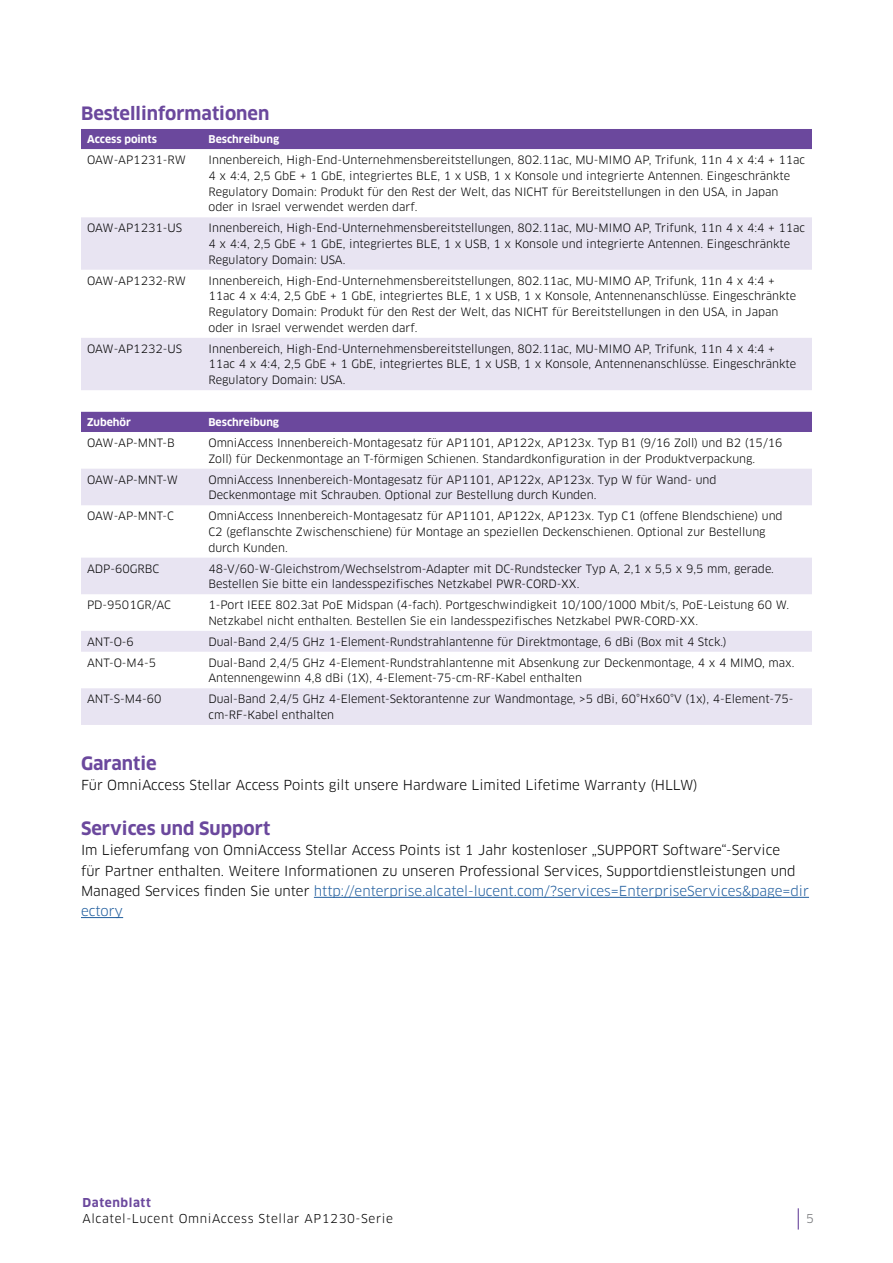
<style>
.page{position:relative;width:893px;height:1263px;background:#fff}
.page>*{position:absolute;margin:0;border:0;box-sizing:border-box;transform-origin:0 0}
.t1{font:700 18px "Clan OT";color:#6b489d}
.t2{font:13.5px/20.2px "Clan OT";color:#000}
.t3{font:12px "Clan OT";letter-spacing:.05em;color:#000}
.t4{font:700 12px "Clan OT";letter-spacing:.05em;color:#6b489d}
.t5{font:12px "Clan OT";color:#6d6e71}
.t6{font:11.25px/15.8px "Clan OT";color:#000}
.t7{font:700 10.5px "Clan OT";color:#fff}
.s1{color:#215e9e}
</style>
<div class="page">
<svg style="left:798px;top:1208px;width:1px;height:21px"></svg>
<hr style="left:314px;top:897px;width:495px;height:1px;background:#215e9e">
<hr style="left:81px;top:917px;width:42px;height:1px;background:#215e9e">
<div style="left:81px;top:129px;width:731px;height:20px;background:#6b489d"></div>
<svg style="left:81px;top:149px;width:731px;height:1px"></svg>
<svg style="left:81px;top:217px;width:731px;height:173px;fill:#e8e4f2"></svg>
<div style="left:81px;top:412px;width:731px;height:20px;background:#6b489d"></div>
<svg style="left:81px;top:469px;width:731px;height:256px;fill:#e9e5f2"></svg>
<h1 class="t1" style="left:81px;top:103px;width:190px">Bestellinformationen</h1>
<p class="t7" style="left:87px;top:133px;width:72px">Access points</p>
<p class="t7" style="left:208px;top:133px;width:72px">Beschreibung</p>
<p class="t6" style="left:87px;top:152px;width:100px">OAW-AP1231-RW</p>
<p class="t6" style="left:208px;top:152px;width:598px">Innenbereich, High-End-Unternehmensbereitstellungen, 802.11ac, MU-MIMO AP, Trifunk, 11n 4 x 4:4 + 11ac 4 x 4:4, 2,5 GbE + 1 GbE, integriertes BLE, 1 x USB, 1 x Konsole und integrierte Antennen. Eingeschränkte Regulatory Domain: Produkt für den Rest der Welt, das NICHT für Bereitstellungen in den USA, in Japan oder in Israel verwendet werden darf.</p>
<p class="t6" style="left:87px;top:220px;width:97px">OAW-AP1231-US</p>
<p class="t6" style="left:208px;top:220px;width:598px">Innenbereich, High-End-Unternehmensbereitstellungen, 802.11ac, MU-MIMO AP, Trifunk, 11n 4 x 4:4 + 11ac<br>4 x 4:4, 2,5 GbE + 1 GbE, integriertes BLE, 1 x USB, 1 x Konsole und integrierte Antennen. Eingeschränkte<br>Regulatory Domain: USA.</p>
<p class="t6" style="left:87px;top:273px;width:100px">OAW-AP1232-RW</p>
<p class="t6" style="left:208px;top:273px;width:589px">Innenbereich, High-End-Unternehmensbereitstellungen, 802.11ac, MU-MIMO AP, Trifunk, 11n 4 x 4:4 + 11ac 4 x 4:4, 2,5 GbE + 1 GbE, integriertes BLE, 1 x USB, 1 x Konsole, Antennenanschlüsse. Eingeschränkte Regulatory Domain: Produkt für den Rest der Welt, das NICHT für Bereitstellungen in den USA, in Japan oder in Israel verwendet werden darf.</p>
<p class="t6" style="left:87px;top:341px;width:97px">OAW-AP1232-US</p>
<p class="t6" style="left:208px;top:341px;width:589px">Innenbereich, High-End-Unternehmensbereitstellungen, 802.11ac, MU-MIMO AP, Trifunk, 11n 4 x 4:4 +<br>11ac 4 x 4:4, 2,5 GbE + 1 GbE, integriertes BLE, 1 x USB, 1 x Konsole, Antennenanschlüsse. Eingeschränkte<br>Regulatory Domain: USA.</p>
<p class="t7" style="left:87px;top:416px;width:45px">Zubehör</p>
<p class="t7" style="left:208px;top:416px;width:72px">Beschreibung</p>
<p class="t6" style="left:87px;top:435px;width:89px">OAW-AP-MNT-B</p>
<p class="t6" style="left:208px;top:435px;width:576px">OmniAccess Innenbereich-Montagesatz für AP1101, AP122x, AP123x. Typ B1 (9/16 Zoll) und B2 (15/16<br>Zoll) für Deckenmontage an T-förmigen Schienen. Standardkonfiguration in der Produktverpackung.</p>
<p class="t6" style="left:87px;top:471px;width:93px">OAW-AP-MNT-W</p>
<p class="t6" style="left:208px;top:471px;width:510px">OmniAccess Innenbereich-Montagesatz für AP1101, AP122x, AP123x. Typ W für Wand- und<br>Deckenmontage mit Schrauben. Optional zur Bestellung durch Kunden.</p>
<p class="t6" style="left:87px;top:508px;width:88px">OAW-AP-MNT-C</p>
<p class="t6" style="left:208px;top:508px;width:576px">OmniAccess Innenbereich-Montagesatz für AP1101, AP122x, AP123x. Typ C1 (offene Blendschiene) und<br>C2 (geflanschte Zwischenschiene) für Montage an speziellen Deckenschienen. Optional zur Bestellung durch Kunden.</p>
<p class="t6" style="left:87px;top:560px;width:74px">ADP-60GRBC</p>
<p class="t6" style="left:208px;top:560px;width:567px">48-V/60-W-Gleichstrom/Wechselstrom-Adapter mit DC-Rundstecker Typ A, 2,1 x 5,5 x 9,5 mm, gerade.<br>Bestellen Sie bitte ein landesspezifisches Netzkabel PWR-CORD-XX.</p>
<p class="t6" style="left:87px;top:597px;width:86px">PD-9501GR/AC</p>
<p class="t6" style="left:208px;top:597px;width:582px">1-Port IEEE 802.3at PoE Midspan (4-fach). Portgeschwindigkeit 10/100/1000 Mbit/s, PoE-Leistung 60 W.<br>Netzkabel nicht enthalten. Bestellen Sie ein landesspezifisches Netzkabel PWR-CORD-XX.</p>
<p class="t6" style="left:87px;top:634px;width:48px">ANT-O-6</p>
<p class="t6" style="left:208px;top:634px;width:520px">Dual-Band 2,4/5 GHz 1-Element-Rundstrahlantenne für Direktmontage, 6 dBi (Box mit 4 Stck.)</p>
<p class="t6" style="left:87px;top:655px;width:71px">ANT-O-M4-5</p>
<p class="t6" style="left:208px;top:655px;width:588px">Dual-Band 2,4/5 GHz 4-Element-Rundstrahlantenne mit Absenkung zur Deckenmontage, 4 x 4 MIMO, max.<br>Antennengewinn 4,8 dBi (1X), 4-Element-75-cm-RF-Kabel enthalten</p>
<p class="t6" style="left:87px;top:691px;width:76px">ANT-S-M4-60</p>
<p class="t6" style="left:208px;top:691px;width:586px">Dual-Band 2,4/5 GHz 4-Element-Sektorantenne zur Wandmontage, &gt;5 dBi, 60°Hx60°V (1x), 4-Element-75- cm-RF-Kabel enthalten</p>
<h1 class="t1" style="left:81px;top:753px;width:77px">Garantie</h1>
<p class="t2" style="left:81px;top:775px;width:618px">Für OmniAccess Stellar Access Points gilt unsere Hardware Limited Lifetime Warranty (HLLW)</p>
<h1 class="t1" style="left:81px;top:818px;width:191px">Services und Support</h1>
<p class="t2" style="left:81px;top:840px;width:729px">Im Lieferumfang von OmniAccess Stellar Access Points ist 1 Jahr kostenloser „SUPPORT Software“-Service<br>für Partner enthalten. Weitere Informationen zu unseren Professional Services, Supportdienstleistungen und Managed Services finden Sie unter <span class="s1">http://enterprise.alcatel-lucent.com/?services=EnterpriseServices&amp;page=dir ectory</span></p>
<p class="t4" style="left:82px;top:1195px;width:70px">Datenblatt</p>
<p class="t3" style="left:82px;top:1212px;width:312px">Alcatel-Lucent OmniAccess Stellar AP1230-Serie</p>
<p class="t5" style="left:806px;top:1211px;width:9px">5</p>
</div>
